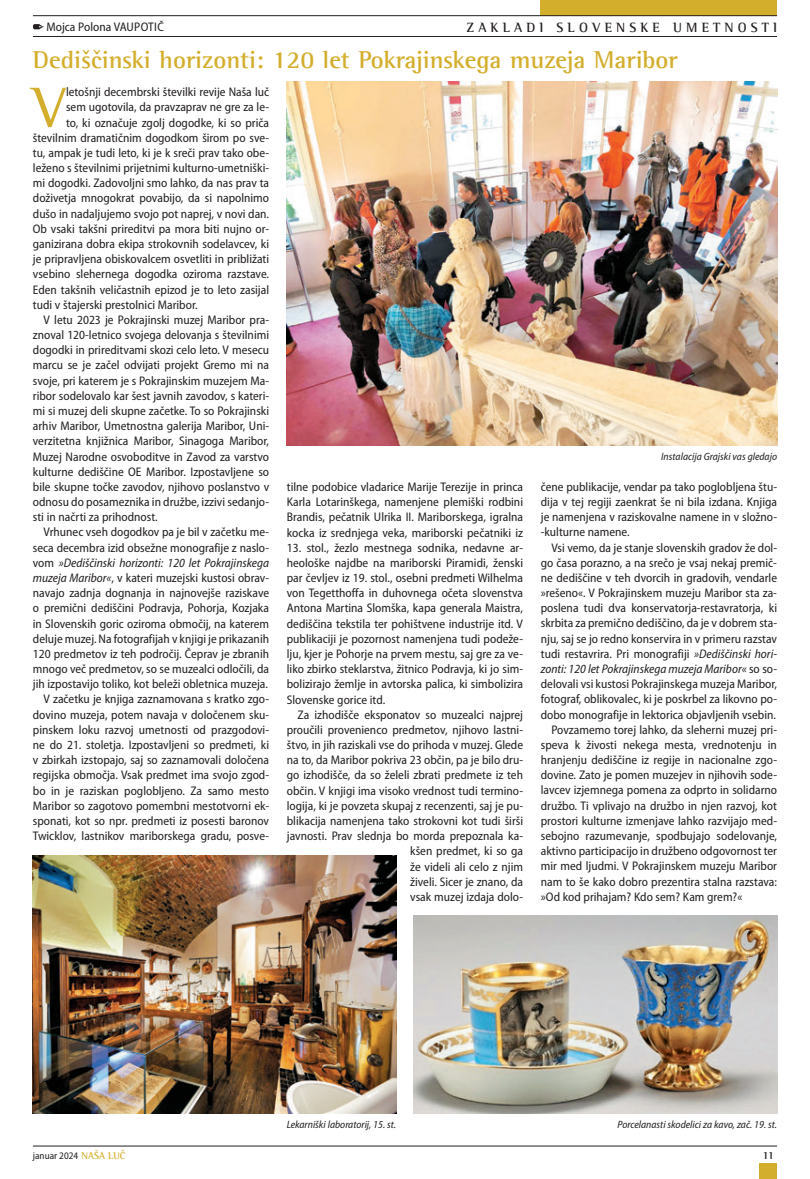
<style>
.page{position:relative;width:810px;height:1179px;background:#fff}
.page>*{position:absolute;margin:0;border:0;box-sizing:border-box;transform-origin:0 0}
.t1{font:57.62px "Rotis SI Semi Serif";color:#d3ae2d}
.t2{font:700 25px "Rotis SI Semi Serif";color:#d3ae2d}
.t3{font:700 13.75px "Rotis SI Semi Serif";letter-spacing:.3em;color:#231f20}
.t4{font:semi-condensed 12.5px/15.1px "Myriad Pro";color:#231f20;text-align:justify}
.t5{font:italic semi-condensed 12.5px "Myriad Pro";color:#231f20}
.t6{font:700 11.25px "Rotis SI Semi Serif";color:#231f20}
.t7{font:italic semi-condensed 10.62px "Myriad Pro";color:#231f20}
.t8{font:semi-condensed 10px "Myriad Pro";color:#231f20}
.s1{font-style:normal}
.s2{font-style:italic}
.s3{font-family:"Rotis SI Semi Serif";font-weight:700;font-stretch:normal;color:#d3ae2d}
</style>
<div class="page">
<hr style="left:33px;top:1145px;width:744px;height:1px;background:#231f20">
<div style="left:541px;top:0;width:236px;height:15px;background:#d3ae2d"></div>
<div style="left:759px;top:1163px;width:18px;height:15px;background:#d3ae2d"></div>
<hr style="left:33px;top:36px;width:744px;height:1px;background:#231f20">
<hr style="left:33px;top:15px;width:744px;height:1px;background:#231f20">
<svg style="left:33px;top:24px;width:11px;height:5px"></svg>
<img style="left:33px;top:855px;width:363px;height:258px">
<img style="left:287px;top:81px;width:490px;height:364px">
<img style="left:414px;top:915px;width:363px;height:198px">
<p class="t4" style="left:47px;top:20px;width:119px">Mojca Polona VAUPOTIČ</p>
<p class="t3" style="left:467px;top:19px;width:312px">ZAKLADI SLOVENSKE UMETNOSTI</p>
<h2 class="t2" style="left:33px;top:45px;width:646px">Dediščinski horizonti: 120 let Pokrajinskega muzeja Maribor</h2>
<h1 class="t1" style="left:33px;top:73px;width:35px">V</h1>
<p class="t4" style="left:66px;top:85px;width:205px">letošnji decembrski številki revije Naša luč</p>
<p class="t4" style="left:66px;top:100px;width:205px">sem ugotovila, da pravzaprav ne gre za le-</p>
<p class="t4" style="left:66px;top:115px;width:205px">to, ki označuje zgolj dogodke, ki so priča</p>
<p class="t4" style="left:33px;top:130px;width:238px">številnim dramatičnim dogodkom širom po sve-</p>
<p class="t4" style="left:33px;top:145px;width:238px">tu, ampak je tudi leto, ki je k sreči prav tako obe-</p>
<p class="t4" style="left:33px;top:161px;width:238px">leženo s številnimi prijetnimi kulturno-umetniški-</p>
<p class="t4" style="left:33px;top:176px;width:238px">mi dogodki. Zadovoljni smo lahko, da nas prav ta</p>
<p class="t4" style="left:33px;top:191px;width:238px">doživetja mnogokrat povabijo, da si napolnimo</p>
<p class="t4" style="left:33px;top:206px;width:238px">dušo in nadaljujemo svojo pot naprej, v novi dan.</p>
<p class="t4" style="left:33px;top:221px;width:238px">Ob vsaki takšni prireditvi pa mora biti nujno or-</p>
<p class="t4" style="left:33px;top:236px;width:238px">ganizirana dobra ekipa strokovnih sodelavcev, ki</p>
<p class="t4" style="left:33px;top:252px;width:238px">je pripravljena obiskovalcem osvetliti in približati</p>
<p class="t4" style="left:33px;top:267px;width:238px">vsebino slehernega dogodka oziroma razstave.</p>
<p class="t4" style="left:33px;top:282px;width:238px">Eden takšnih veličastnih epizod je to leto zasijal</p>
<p class="t4" style="left:33px;top:297px;width:166px">tudi v štajerski prestolnici Maribor.</p>
<p class="t4" style="left:44px;top:312px;width:227px">V letu 2023 je Pokrajinski muzej Maribor pra-</p>
<p class="t4" style="left:33px;top:327px;width:238px">znoval 120-letnico svojega delovanja s številnimi</p>
<p class="t4" style="left:33px;top:343px;width:238px">dogodki in prireditvami skozi celo leto. V mesecu</p>
<p class="t4" style="left:33px;top:358px;width:238px">marcu se je začel odvijati projekt Gremo mi na</p>
<p class="t4" style="left:33px;top:373px;width:238px">svoje, pri katerem je s Pokrajinskim muzejem Ma-</p>
<p class="t4" style="left:33px;top:388px;width:238px">ribor sodelovalo kar šest javnih zavodov, s kateri-</p>
<p class="t4" style="left:33px;top:403px;width:238px">mi si muzej deli skupne začetke. To so Pokrajinski</p>
<p class="t4" style="left:33px;top:419px;width:238px">arhiv Maribor, Umetnostna galerija Maribor, Uni-</p>
<p class="t4" style="left:33px;top:434px;width:238px">verzitetna knjižnica Maribor, Sinagoga Maribor,</p>
<p class="t4" style="left:33px;top:449px;width:238px">Muzej Narodne osvoboditve in Zavod za varstvo</p>
<p class="t4" style="left:33px;top:464px;width:238px">kulturne dediščine OE Maribor. Izpostavljene so</p>
<p class="t4" style="left:33px;top:479px;width:238px">bile skupne točke zavodov, njihovo poslanstvo v</p>
<p class="t4" style="left:33px;top:494px;width:238px">odnosu do posameznika in družbe, izzivi sedanjo-</p>
<p class="t4" style="left:33px;top:510px;width:126px">sti in načrti za prihodnost.</p>
<p class="t4" style="left:44px;top:525px;width:227px">Vrhunec vseh dogodkov pa je bil v začetku me-</p>
<p class="t4" style="left:33px;top:540px;width:238px">seca decembra izid obsežne monografije z naslo-</p>
<p class="t5" style="left:33px;top:556px;width:238px"><span class="s1">vom</span> »Dediščinski horizonti: 120 let Pokrajinskega</p>
<p class="t4" style="left:33px;top:570px;width:238px"><span class="s2">muzeja Maribor«</span>, v kateri muzejski kustosi obrav-</p>
<p class="t4" style="left:33px;top:585px;width:238px">navajo zadnja dognanja in najnovejše raziskave</p>
<p class="t4" style="left:33px;top:601px;width:238px">o premični dediščini Podravja, Pohorja, Kozjaka</p>
<p class="t4" style="left:33px;top:616px;width:238px">in Slovenskih goric oziroma območij, na katerem</p>
<p class="t4" style="left:33px;top:631px;width:238px">deluje muzej. Na fotografijah v knjigi je prikazanih</p>
<p class="t4" style="left:33px;top:646px;width:238px">120 predmetov iz teh področij. Čeprav je zbranih</p>
<p class="t4" style="left:33px;top:661px;width:238px">mnogo več predmetov, so se muzealci odločili, da</p>
<p class="t4" style="left:33px;top:677px;width:237px">jih izpostavijo toliko, kot beleži obletnica muzeja.</p>
<p class="t4" style="left:44px;top:692px;width:227px">V začetku je knjiga zaznamovana s kratko zgo-</p>
<p class="t4" style="left:33px;top:707px;width:238px">dovino muzeja, potem navaja v določenem sku-</p>
<p class="t4" style="left:33px;top:722px;width:238px">pinskem loku razvoj umetnosti od prazgodovi-</p>
<p class="t4" style="left:33px;top:737px;width:238px">ne do 21. stoletja. Izpostavljeni so predmeti, ki</p>
<p class="t4" style="left:33px;top:752px;width:238px">v zbirkah izstopajo, saj so zaznamovali določena</p>
<p class="t4" style="left:33px;top:768px;width:238px">regijska območja. Vsak predmet ima svojo zgod-</p>
<p class="t4" style="left:33px;top:783px;width:238px">bo in je raziskan poglobljeno. Za samo mesto</p>
<p class="t4" style="left:33px;top:798px;width:238px">Maribor so zagotovo pomembni mestotvorni ek-</p>
<p class="t4" style="left:33px;top:813px;width:238px">sponati, kot so npr. predmeti iz posesti baronov</p>
<p class="t4" style="left:33px;top:828px;width:238px">Twicklov, lastnikov mariborskega gradu, posve-</p>
<p class="t7" style="left:661px;top:451px;width:117px">Instalacija Grajski vas gledajo</p>
<p class="t4" style="left:541px;top:479px;width:238px">čene publikacije, vendar pa tako poglobljena štu&shy;dija v tej regiji zaenkrat še ni bila izdana. Knjiga je namenjena v raziskovalne namene in v složno--kulturne namene.</p>
<p class="t4" style="left:551px;top:540px;width:227px">Vsi vemo, da je stanje slovenskih gradov že dol-</p>
<p class="t4" style="left:541px;top:555px;width:238px">go časa porazno, a na srečo je vsaj nekaj premič-</p>
<p class="t4" style="left:541px;top:570px;width:238px">ne dediščine v teh dvorcih in gradovih, vendarle</p>
<p class="t4" style="left:541px;top:585px;width:238px">»rešeno«. V Pokrajinskem muzeju Maribor sta za-</p>
<p class="t4" style="left:541px;top:601px;width:238px">poslena tudi dva konservatorja-restavratorja, ki</p>
<p class="t4" style="left:541px;top:616px;width:238px">skrbita za premično dediščino, da je v dobrem sta-</p>
<p class="t4" style="left:541px;top:631px;width:238px">nju, saj se jo redno konservira in v primeru razstav</p>
<p class="t4" style="left:541px;top:646px;width:238px">tudi restavrira. Pri monografiji <span class="s2">»Dediščinski hori-</span></p>
<p class="t5" style="left:541px;top:662px;width:238px">zonti: 120 let Pokrajinskega muzeja Maribor« <span class="s1">so so-</span></p>
<p class="t4" style="left:541px;top:676px;width:238px">delovali vsi kustosi Pokrajinskega muzeja Maribor,</p>
<p class="t4" style="left:541px;top:692px;width:238px">fotograf, oblikovalec, ki je poskrbel za likovno po-</p>
<p class="t4" style="left:541px;top:707px;width:237px">dobo monografije in lektorica objavljenih vsebin.</p>
<p class="t4" style="left:551px;top:722px;width:227px">Povzamemo torej lahko, da sleherni muzej pri-</p>
<p class="t4" style="left:541px;top:737px;width:238px">speva k živosti nekega mesta, vrednotenju in</p>
<p class="t4" style="left:541px;top:752px;width:238px">hranjenju dediščine iz regije in nacionalne zgo-</p>
<p class="t4" style="left:541px;top:767px;width:238px">dovine. Zato je pomen muzejev in njihovih sode-</p>
<p class="t4" style="left:541px;top:783px;width:238px">lavcev izjemnega pomena za odprto in solidarno</p>
<p class="t4" style="left:541px;top:798px;width:238px">družbo. Ti vplivajo na družbo in njen razvoj, kot</p>
<p class="t4" style="left:541px;top:813px;width:238px">prostori kulturne izmenjave lahko razvijajo med-</p>
<p class="t4" style="left:541px;top:828px;width:238px">sebojno razumevanje, spodbujajo sodelovanje,</p>
<p class="t4" style="left:541px;top:843px;width:238px">aktivno participacijo in družbeno odgovornost ter</p>
<p class="t4" style="left:541px;top:859px;width:238px">mir med ljudmi. V Pokrajinskem muzeju Maribor</p>
<p class="t4" style="left:541px;top:874px;width:238px">nam to še kako dobro prezentira stalna razstava:</p>
<p class="t4" style="left:541px;top:889px;width:203px">»Od kod prihajam? Kdo sem? Kam grem?«</p>
<p class="t4" style="left:287px;top:479px;width:238px">tilne podobice vladarice Marije Terezije in princa Karla Lotarinškega, namenjene plemiški rodbini Brandis, pečatnik Ulrika II. Mariborskega, igralna kocka iz srednjega veka, mariborski pečatniki iz</p>
<p class="t4" style="left:287px;top:540px;width:238px">13. stol., žezlo mestnega sodnika, nedavne ar&shy;heološke najdbe na mariborski Piramidi, ženski par čevljev iz 19. stol., osebni predmeti Wilhelma von Tegetthoffa in duhovnega očeta slovenstva Antona Martina Slomška, kapa generala Maistra, dediščina tekstila ter pohištvene industrije itd. V publikaciji je pozornost namenjena tudi podeže&shy;lju, kjer je Pohorje na prvem mestu, saj gre za ve&shy;liko zbirko steklarstva, žitnico Podravja, ki jo sim&shy;bolizirajo žemlje in avtorska palica, ki simbolizira Slovenske gorice itd.</p>
<p class="t4" style="left:287px;top:707px;width:238px;text-align:right">Za izhodišče eksponatov so muzealci najprej proučili provenienco predmetov, njihovo lastni&shy;štvo, in jih raziskali vse do prihoda v muzej. Glede na to, da Maribor pokriva 23 občin, pa je bilo dru&shy;go izhodišče, da so želeli zbrati predmete iz teh občin. V knjigi ima visoko vrednost tudi termino&shy;logija, ki je povzeta skupaj z recenzenti, saj je pu&shy;blikacija namenjena tako strokovni kot tudi širši javnosti. Prav slednja bo morda prepoznala ka&shy;kšen predmet, ki so ga<br>že videli ali celo z njim<br>živeli. Sicer je znano, da<br>vsak muzej izdaja dolo-</p>
<p class="t7" style="left:287px;top:1119px;width:111px">Lekarniški laboratorij, 15. st.</p>
<p class="t7" style="left:618px;top:1119px;width:161px">Porcelanasti skodelici za kavo, zač. 19. st.</p>
<p class="t8" style="left:33px;top:1149px;width:94px">januar 2024 <span class="s3">NAŠA LUČ</span></p>
<p class="t6" style="left:762px;top:1148px;width:13px">11</p>
</div>
